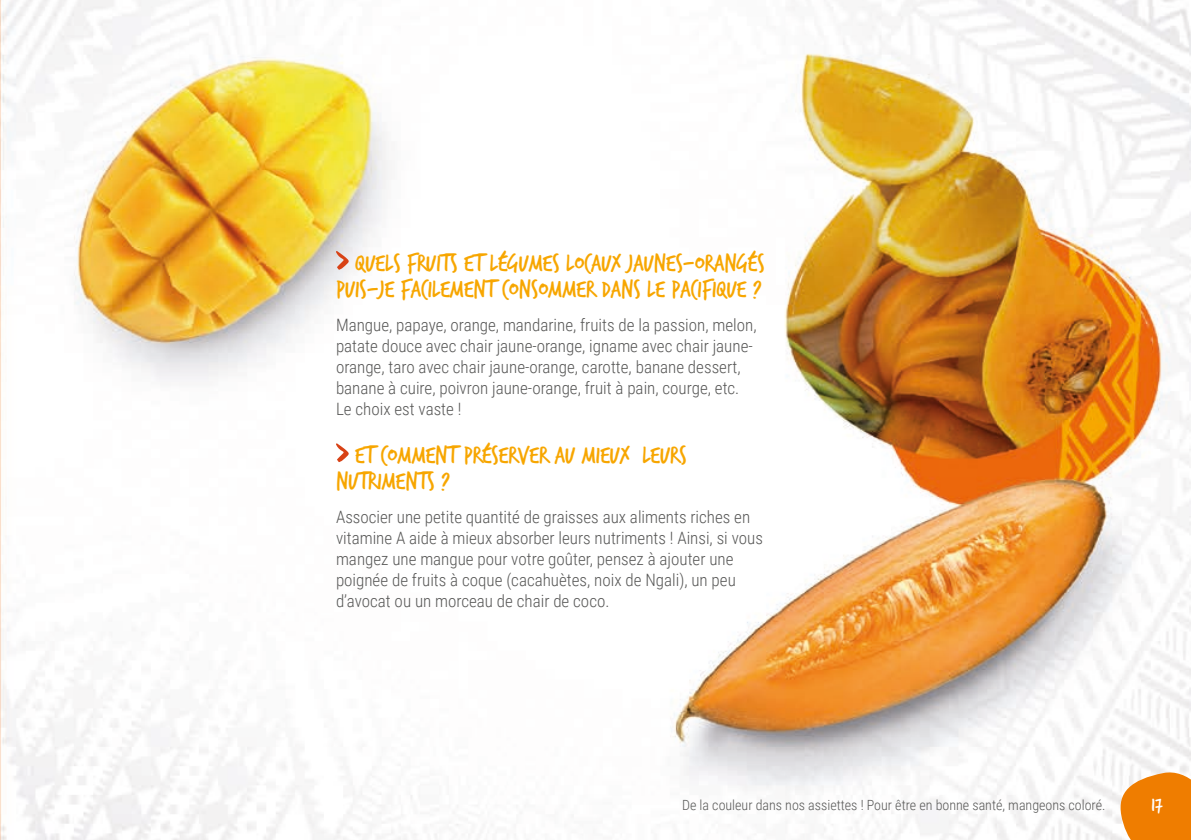
<style>
.page{position:relative;width:1191px;height:840px;background:#fff}
.page>*{position:absolute;margin:0;border:0;box-sizing:border-box;transform-origin:0 0}
.t1{font:26px/26px "Trash Hand";color:#f7a600;text-align:right}
.t2{font:20px "Trash Hand";color:#fff}
.t3{font:300 17px/21px "Roboto Condensed";color:#575756}
.t4{font:300 14px "Roboto Condensed";color:#575756}
</style>
<div class="page">
<img style="left:0;top:0;width:1191px;height:839px">
<svg style="left:1117px;top:768px;width:74px;height:71px"></svg>
<svg style="left:336px;top:251px;width:13px;height:19px"></svg>
<svg style="left:336px;top:443px;width:13px;height:19px"></svg>
<p class="t1" style="left:336px;top:251px;width:430px">QUELS FRUITS ET LÉGUMES LOCAUX JAUNES-ORANGÉS<br>PUIS-JE FACILEMENT CONSOMMER DANS LE PACIFIQUE ?</p>
<p class="t3" style="left:336px;top:313px;width:422px">Mangue, papaye, orange, mandarine, fruits de la passion, melon, patate douce avec chair jaune-orange, igname avec chair jaune&shy;orange, taro avec chair jaune-orange, carotte, banane dessert, banane à cuire, poivron jaune-orange, fruit à pain, courge, etc.<br>Le choix est vaste !</p>
<p class="t1" style="left:336px;top:443px;width:352px;text-align:left;text-indent:19px">ET COMMENT PRÉSERVER AU MIEUX LEURS<br>NUTRIMENTS ?</p>
<p class="t3" style="left:336px;top:506px;width:428px">Associer une petite quantité de graisses aux aliments riches en vitamine A aide à mieux absorber leurs nutriments ! Ainsi, si vous mangez une mangue pour votre goûter, pensez à ajouter une poignée de fruits à coque (cacahuètes, noix de Ngali), un peu d’avocat ou un morceau de chair de coco.</p>
<p class="t4" style="left:682px;top:794px;width:425px">De la couleur dans nos assiettes ! Pour être en bonne santé, mangeons coloré.</p>
<p class="t2" style="left:1151px;top:794px;width:13px">17</p>
</div>
